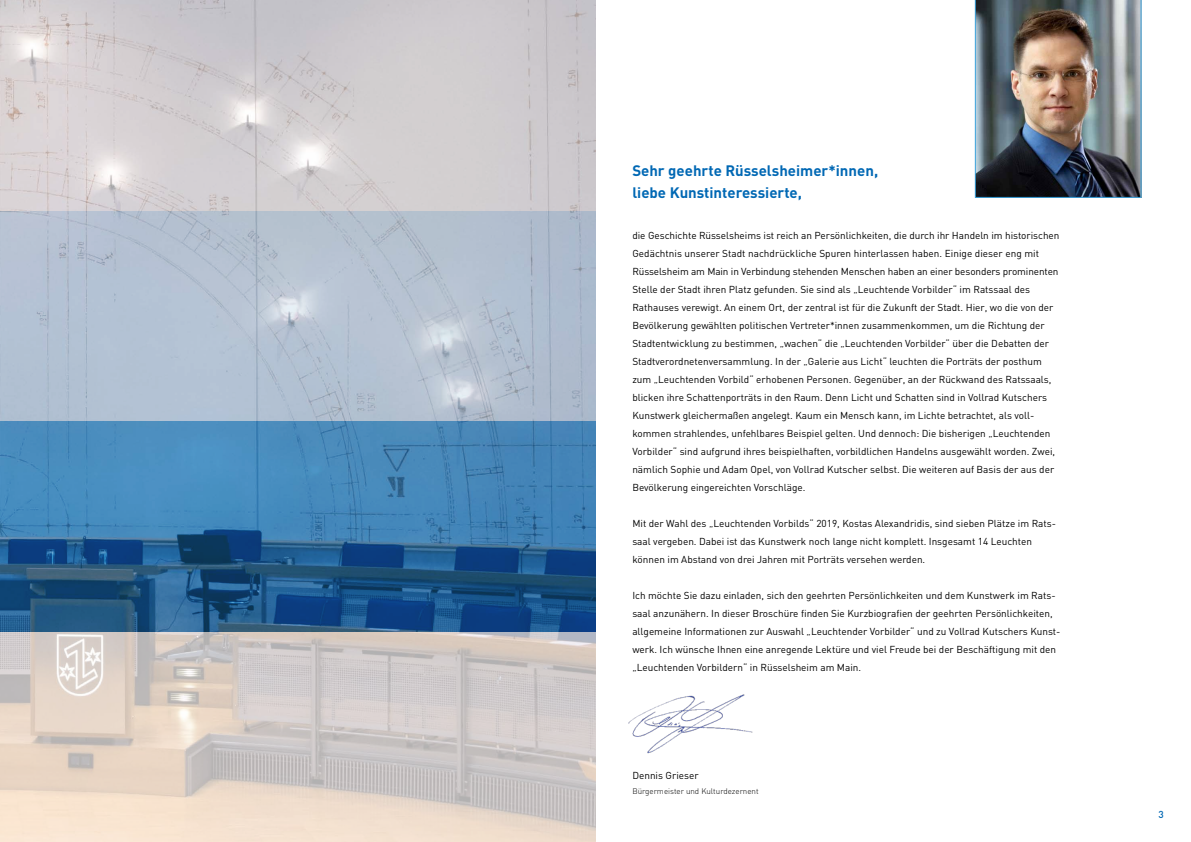
<style>
.page{position:relative;width:1191px;height:842px;background:#fff}
.page>*{position:absolute;margin:0;border:0;box-sizing:border-box;transform-origin:0 0}
.t1{font:700 15px/22.5px "DIN";color:#0068b4}
.t2{font:10px/18px "DIN";color:#000}
.t3{font:500 10px "DIN";color:#0068b4}
.t4{font:300 8px "DIN";color:#000}
</style>
<div class="page">
<img style="left:0;top:0;width:595px;height:212px">
<img style="left:975px;top:0;width:166px;height:198px">
<img style="left:628px;top:694px;width:125px;height:60px">
<svg style="left:0;top:421px;width:595px;height:211px;background:#3470a2"></svg>
<svg style="left:0;top:632px;width:595px;height:210px;background:#d9cfc7"></svg>
<svg style="left:0;top:212px;width:595px;height:209px;background:#b3c0d0"></svg>
<h1 class="t1" style="left:632px;top:158px;width:247px">Sehr geehrte Rüsselsheimer*innen, liebe Kunstinteressierte,</h1>
<p class="t2" style="left:632px;top:226px;width:428px">die Geschichte Rüsselsheims ist reich an Persönlichkeiten, die durch ihr Handeln im historischen Gedächtnis unserer Stadt nachdrückliche Spuren hinterlassen haben. Einige dieser eng mit Rüsselsheim am Main in Verbindung stehenden Menschen haben an einer besonders prominenten Stelle der Stadt ihren Platz gefunden. Sie sind als „Leuchtende Vorbilder“ im Ratssaal des Rathauses verewigt. An einem Ort, der zentral ist für die Zukunft der Stadt. Hier, wo die von der Bevölkerung gewählten politischen Vertreter*innen zusammenkommen, um die Richtung der Stadtentwicklung zu bestimmen, „wachen“ die „Leuchtenden Vorbilder“ über die Debatten der Stadtverordnetenversammlung. In der „Galerie aus Licht“ leuchten die Porträts der posthum zum „Leuchtenden Vorbild“ erhobenen Personen. Gegenüber, an der Rückwand des Ratssaals, blicken ihre Schattenporträts in den Raum. Denn Licht und Schatten sind in Vollrad Kutschers Kunstwerk gleichermaßen angelegt. Kaum ein Mensch kann, im Lichte betrachtet, als voll&shy;kommen strahlendes, unfehlbares Beispiel gelten. Und dennoch: Die bisherigen „Leuchtenden Vorbilder“ sind aufgrund ihres beispielhaften, vorbildlichen Handelns ausgewählt worden. Zwei, nämlich Sophie und Adam Opel, von Vollrad Kutscher selbst. Die weiteren auf Basis der aus der Bevölkerung eingereichten Vorschläge.</p>
<p class="t2" style="left:632px;top:514px;width:425px">Mit der Wahl des „Leuchtenden Vorbilds“ 2019, Kostas Alexandridis, sind sieben Plätze im Rats&shy;saal vergeben. Dabei ist das Kunstwerk noch lange nicht komplett. Insgesamt 14 Leuchten können im Abstand von drei Jahren mit Porträts versehen werden.</p>
<p class="t2" style="left:632px;top:586px;width:430px">Ich möchte Sie dazu einladen, sich den geehrten Persönlichkeiten und dem Kunstwerk im Rats&shy;saal anzunähern. In dieser Broschüre finden Sie Kurzbiografien der geehrten Persönlichkeiten, allgemeine Informationen zur Auswahl „Leuchtender Vorbilder“ und zu Vollrad Kutschers Kunst&shy;werk. Ich wünsche Ihnen eine anregende Lektüre und viel Freude bei der Beschäftigung mit den „Leuchtenden Vorbildern“ in Rüsselsheim am Main.</p>
<p class="t2" style="left:632px;top:766px;width:68px">Dennis Grieser</p>
<p class="t4" style="left:632px;top:786px;width:128px">Bürgermeister und Kulturdezernent</p>
<p class="t3" style="left:1158px;top:808px;width:7px">3</p>
</div>
